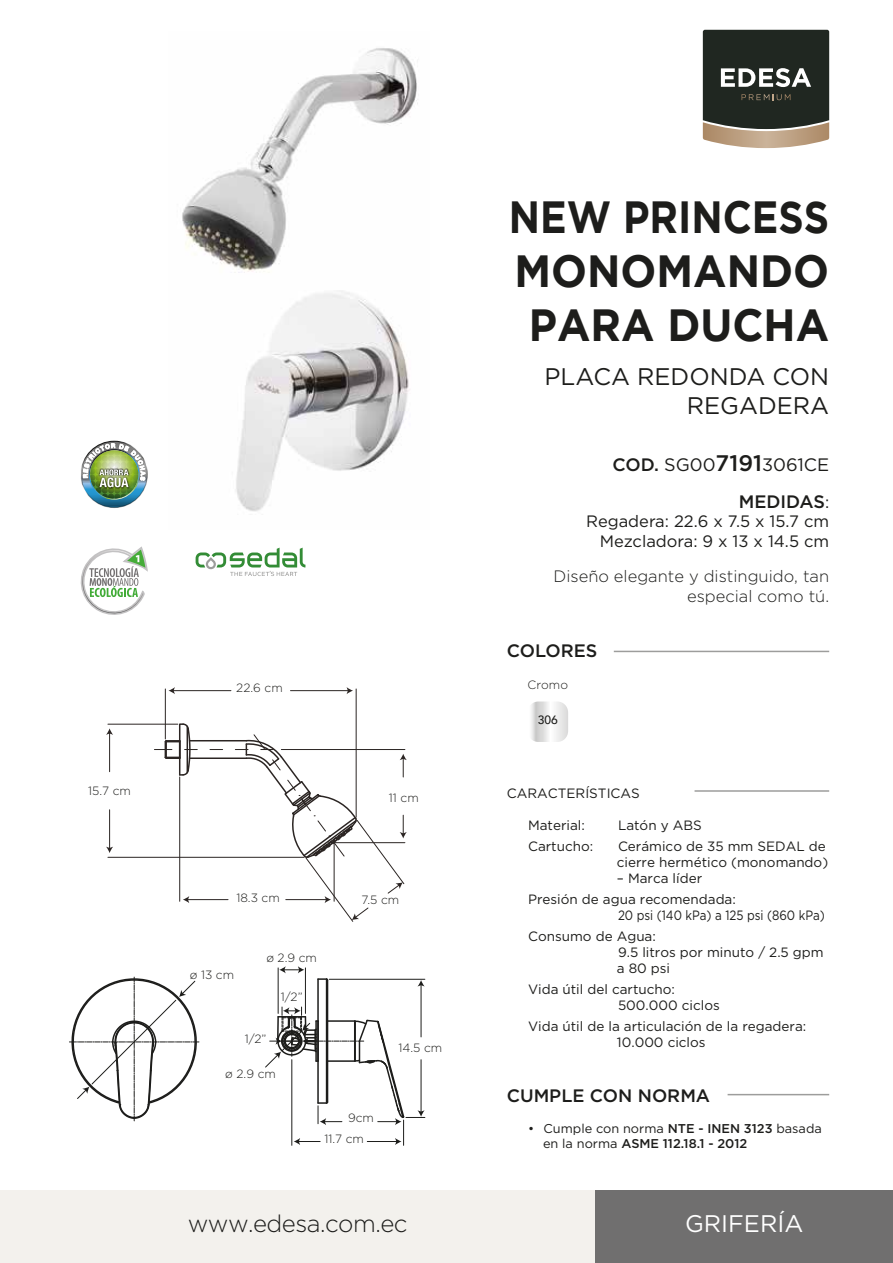
<style>
.page{position:relative;width:893px;height:1263px;background:#fff}
.page>*{position:absolute;margin:0;border:0;box-sizing:border-box;transform-origin:0 0}
.t1{font:700 45px/54px "Gotham";color:#1d1d1b;text-align:center;scale:.88 1}
.t2{font:24px/28.8px "Gotham";color:#1d1d1b;text-align:right}
.t3{font:300 24px "Gotham";letter-spacing:-.02em;color:#1d1d1b}
.t4{font:24px "Gotham";color:#fff}
.t5{font:500 18px/36.6px "Gotham";color:#1d1d1b;text-align:right}
.t6{font:16.5px/19.8px "Gotham";color:#1d1d1b;text-align:right}
.t7{font:300 16.5px/19.8px "Gotham";color:#1d1d1b;text-align:right}
.t8{font:13.5px/16.2px "Gotham";color:#1d1d1b}
.t9{font:13.5px/20.7px "Gotham";color:#1d1d1b;scale:.86 1}
.t10{font:12.75px/15.3px "Gotham";color:#1d1d1b}
.t11{font:300 12px "Gotham";color:#1d1d1b}
.t12{font:500 12px "Avenir";color:#1d1d1b}
.s1{font-weight:400}
.s2{font-size:22.5px}
.s3{font-weight:400;font-size:16.5px}
.s4{font-weight:500}
</style>
<div class="page">
<img style="left:182px;top:48px;width:236px;height:464px">
<div style="left:0;top:1191px;width:893px;height:72px;background:#f3f1ed"></div>
<div style="left:595px;top:1191px;width:298px;height:72px;background:#706f6f"></div>
<svg style="left:196px;top:548px;width:109px;height:28px"></svg>
<svg style="left:80px;top:546px;width:68px;height:69px"></svg>
<hr style="left:728px;top:1094px;width:101px;height:1px;background:#9d9d9c">
<hr style="left:694px;top:790px;width:135px;height:2px;background:#9d9d9c">
<hr style="left:614px;top:651px;width:215px;height:1px;background:#9d9d9c">
<svg style="left:531px;top:701px;width:37px;height:41px"></svg>
<svg style="left:703px;top:30px;width:126px;height:118px;background:#4d4e45"></svg>
<hr style="left:190px;top:757px;width:56px;height:2px;background:#2b2523">
<hr style="left:190px;top:740px;width:56px;height:1px;background:#2b2523">
<svg style="left:154px;top:723px;width:43px;height:53px"></svg>
<svg style="left:210px;top:749px;width:13px;height:1px"></svg>
<hr style="left:179px;top:777px;width:1px;height:124px;background:#2b2523">
<hr style="left:187px;top:899px;width:41px;height:1px;background:#2b2523">
<svg style="left:183px;top:896px;width:6px;height:7px"></svg>
<hr style="left:108px;top:857px;width:196px;height:1px;background:#2b2523">
<hr style="left:108px;top:724px;width:70px;height:1px;background:#2b2523">
<hr style="left:109px;top:810px;width:1px;height:38px;background:#2b2523">
<svg style="left:106px;top:847px;width:7px;height:6px"></svg>
<hr style="left:109px;top:733px;width:1px;height:39px;background:#2b2523">
<svg style="left:106px;top:728px;width:7px;height:7px"></svg>
<hr style="left:165px;top:689px;width:1px;height:50px;background:#2b2523">
<hr style="left:356px;top:689px;width:1px;height:128px;background:#2b2523">
<hr style="left:173px;top:690px;width:58px;height:1px;background:#2b2523">
<svg style="left:168px;top:687px;width:7px;height:7px"></svg>
<hr style="left:290px;top:690px;width:58px;height:1px;background:#2b2523">
<svg style="left:347px;top:687px;width:6px;height:7px"></svg>
<svg style="left:235px;top:734px;width:172px;height:188px"></svg>
<img style="left:81px;top:441px;width:67px;height:67px">
<svg style="left:69px;top:977px;width:130px;height:144px"></svg>
<hr style="left:317px;top:979px;width:2px;height:124px;background:#1d1d1b">
<hr style="left:326px;top:979px;width:1px;height:124px;background:#1d1d1b">
<hr style="left:327px;top:980px;width:1px;height:122px;background:#1d1d1b">
<svg style="left:318px;top:978px;width:11px;height:3px"></svg>
<hr style="left:278px;top:968px;width:1px;height:45px;background:#1d1d1b">
<hr style="left:305px;top:968px;width:1px;height:45px;background:#1d1d1b">
<svg style="left:279px;top:966px;width:25px;height:7px"></svg>
<hr style="left:329px;top:979px;width:96px;height:1px;background:#1d1d1b">
<hr style="left:421px;top:984px;width:1px;height:53px;background:#1d1d1b">
<svg style="left:418px;top:980px;width:6px;height:6px"></svg>
<svg style="left:265px;top:1007px;width:160px;height:138px"></svg>
<p class="t11" style="left:88px;top:783px;width:44px">15.7 cm</p>
<p class="t11" style="left:236px;top:680px;width:48px">22.6 cm</p>
<p class="t11" style="left:389px;top:790px;width:31px">11 cm</p>
<p class="t11" style="left:236px;top:890px;width:45px">18.3 cm</p>
<p class="t11" style="left:362px;top:892px;width:39px">7.5 cm</p>
<p class="t11" style="left:190px;top:967px;width:46px">ø 13 cm</p>
<p class="t11" style="left:266px;top:950px;width:52px">ø 2.9 cm</p>
<p class="t11" style="left:281px;top:989px;width:23px">1/2”</p>
<p class="t11" style="left:245px;top:1031px;width:23px">1/2”</p>
<p class="t11" style="left:225px;top:1066px;width:52px">ø 2.9 cm</p>
<p class="t11" style="left:348px;top:1110px;width:27px">9cm</p>
<p class="t11" style="left:325px;top:1131px;width:41px">11.7 cm</p>
<p class="t11" style="left:398px;top:1040px;width:45px">14.5 cm</p>
<h2 class="t3" style="left:188px;top:1208px;width:221px">www.edesa.com.ec</h2>
<h1 class="t1" style="left:509px;top:189px;width:365px">NEW PRINCESS<br>MONOMANDO<br>PARA DUCHA</h1>
<h2 class="t2" style="left:544px;top:362px;width:286px">PLACA REDONDA CON<br>REGADERA</h2>
<h3 class="t5" style="left:612px;top:446px;width:218px">COD. <span class="s1">SG00</span><span class="s2">7191</span><span class="s1">3061CE<br></span>MEDIDAS<span class="s3">:</span></h3>
<p class="t6" style="left:586px;top:511px;width:244px">Regadera: 22.6 x 7.5 x 15.7 cm<br>Mezcladora: 9 x 13 x 14.5 cm</p>
<p class="t7" style="left:553px;top:566px;width:277px">Diseño elegante y distinguido, tan especial como tú.</p>
<h3 class="t5" style="left:507px;top:632px;width:92px">COLORES</h3>
<p class="t11" style="left:528px;top:677px;width:42px">Cromo</p>
<p class="t12" style="left:538px;top:709px;width:22px">306</p>
<p class="t8" style="left:507px;top:785px;width:135px">CARACTERÍSTICAS</p>
<p class="t8" style="left:528px;top:817px;width:58px">Material:</p>
<p class="t8" style="left:618px;top:817px;width:85px">Latón y ABS</p>
<p class="t8" style="left:528px;top:837px;width:67px">Cartucho:</p>
<p class="t8" style="left:617px;top:837px;width:213px">Cerámico de 35 mm SEDAL de cierre hermético (monomando)</p>
<p class="t8" style="left:528px;top:868px;width:209px;line-height:20.7px;text-indent:89px">– Marca líder<br>Presión de agua recomendada:</p>
<p class="t9" style="left:528px;top:904px;width:347px;text-indent:90px">20 psi (140 kPa) a 125 psi (860 kPa)<br>Consumo de Agua:</p>
<p class="t8" style="left:617px;top:944px;width:208px">9.5 litros por minuto / 2.5 gpm a 80 psi</p>
<p class="t8" style="left:618px;top:980px;width:103px;text-indent:-90px">Vida útil del cartucho:<br>500.000 ciclos</p>
<p class="t8" style="left:617px;top:1017px;width:191px;text-indent:-89px">Vida útil de la articulación de la regadera:<br>10.000 ciclos</p>
<h3 class="t5" style="left:507px;top:1076px;width:205px">CUMPLE CON NORMA</h3>
<p class="t10" style="left:543px;top:1120px;width:280px;text-indent:-15px">• Cumple con norma <span class="s4">NTE - INEN 3123</span> basada en la norma <span class="s4">ASME 112.18.1 - 2012</span></p>
<h2 class="t4" style="left:685px;top:1208px;width:120px">GRIFERÍA</h2>
</div>
